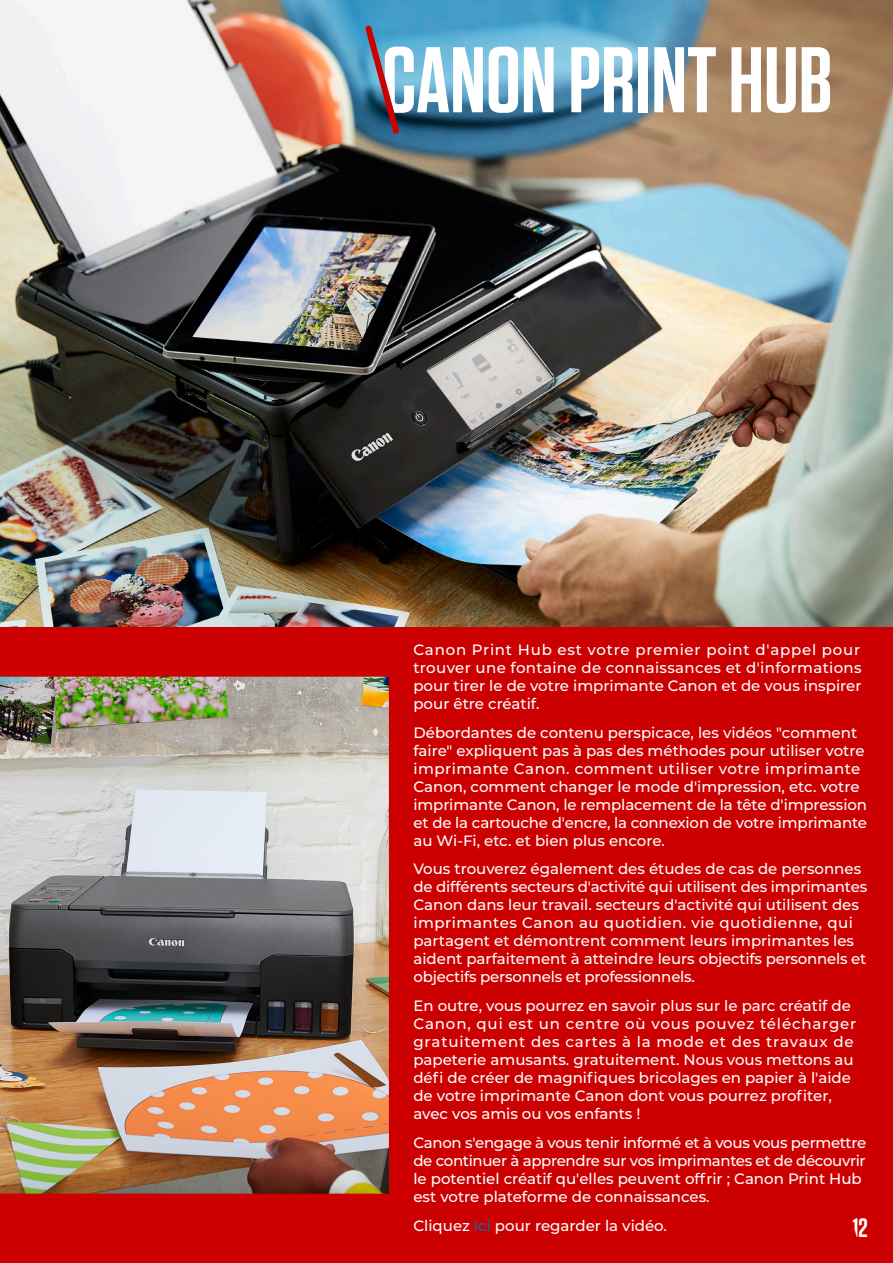
<style>
.page{position:relative;width:893px;height:1263px;background:#fff}
.page>*{position:absolute;margin:0;border:0;box-sizing:border-box;transform-origin:0 0}
.t1{font:93px "Tungsten Reveal";color:#fff}
.t2{font:26.4px "Tungsten Reveal";color:#fff}
.t3{font:500 15px/18px "Montserrat";color:#fff}
.t4{font:500 15px/18px "Montserrat";letter-spacing:-.02em;color:#fff}
.s1{color:#0071ad}
</style>
<div class="page">
<div style="left:0;top:626px;width:893px;height:637px;background:#c00"></div>
<img style="left:0;top:0;width:893px;height:626px">
<img style="left:0;top:677px;width:389px;height:517px">
<svg style="left:361px;top:21px;width:42px;height:117px;background:#547897"></svg>
<h1 class="t1" style="left:380px;top:38px;width:454px">CANON PRINT HUB</h1>
<p class="t3" style="left:413px;top:640px;width:450px;text-align:justify">Canon Print Hub est votre premier point d'appel pour trouver une fontaine de connaissances et d'informations pour tirer le de votre imprimante Canon et de vous inspirer pour être créatif.</p>
<p class="t3" style="left:413px;top:723px;width:455px">Débordantes de contenu perspicace, les vidéos "comment faire" expliquent pas à pas des méthodes pour utiliser votre imprimante Canon. comment utiliser votre imprimante Canon, comment changer le mode d'impression, etc. votre imprimante Canon, le remplacement de la tête d'impression et de la cartouche d'encre, la connexion de votre imprimante au Wi-Fi, etc. et bien plus encore.</p>
<p class="t3" style="left:413px;top:859px;width:455px">Vous trouverez également des études de cas de personnes de différents secteurs d'activité qui utilisent des imprimantes Canon dans leur travail. secteurs d'activité qui utilisent des imprimantes Canon au quotidien. vie quotidienne, qui partagent et démontrent comment leurs imprimantes les aident parfaitement à atteindre leurs objectifs personnels et objectifs personnels et professionnels.</p>
<p class="t3" style="left:413px;top:996px;width:444px">En outre, vous pourrez en savoir plus sur le parc créatif de Canon, qui est un centre où vous pouvez télécharger gratuitement des cartes à la mode et des travaux de papeterie amusants. gratuitement. Nous vous mettons au défi de créer de magnifiques bricolages en papier à l'aide de votre imprimante Canon dont vous pourrez profiter, avec vos amis ou vos enfants !</p>
<p class="t4" style="left:413px;top:1133px;width:454px">Canon s'engage à vous tenir informé et à vous vous permettre de continuer à apprendre sur vos imprimantes et de découvrir le potentiel créatif qu'elles peuvent offrir ; Canon Print Hub est votre plateforme de connaissances.</p>
<p class="t3" style="left:413px;top:1216px;width:255px">Cliquez <span class="s1">ici</span> pour regarder la vidéo.</p>
<h2 class="t2" style="left:853px;top:1216px;width:16px">12</h2>
</div>
